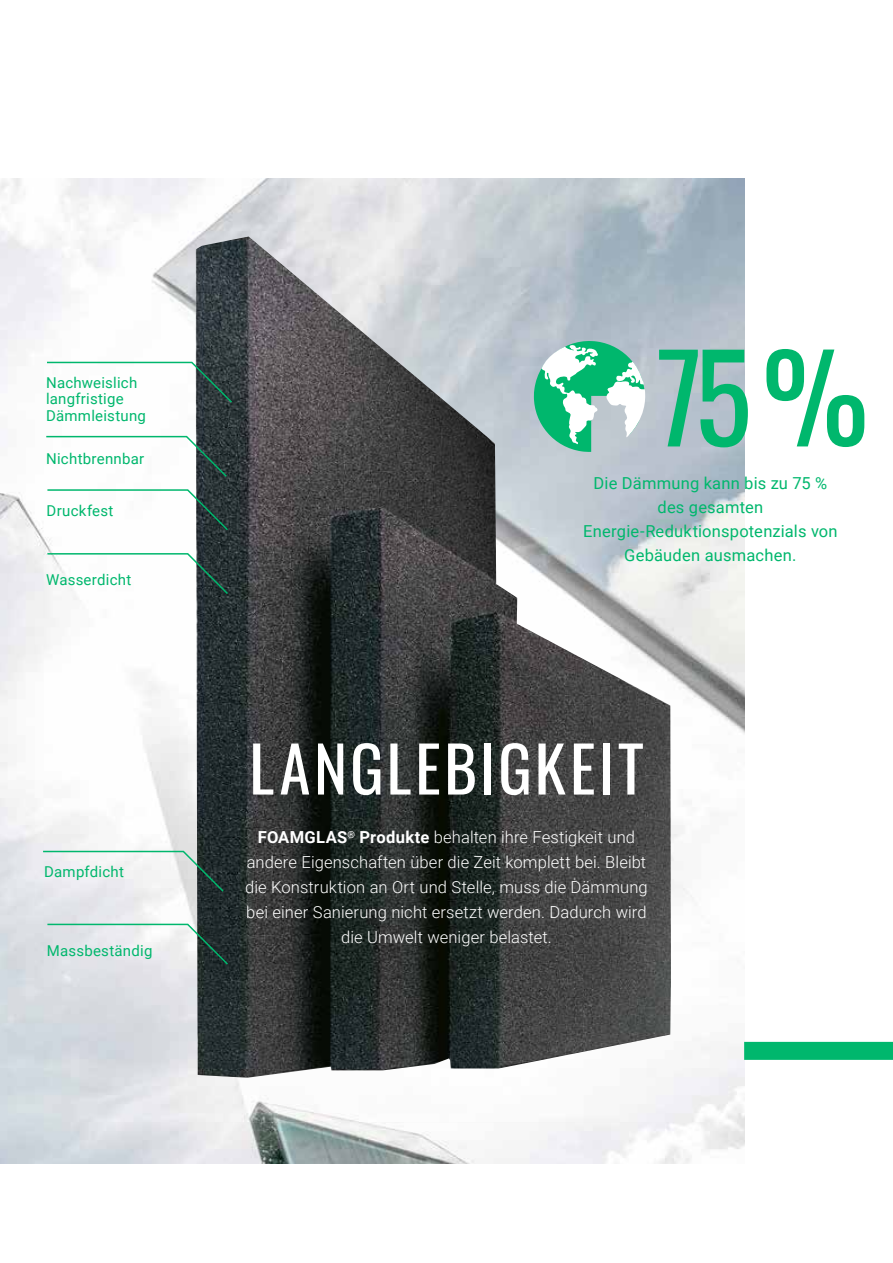
<style>
.page{position:relative;width:893px;height:1263px;background:#fff}
.page>*{position:absolute;margin:0;border:0;box-sizing:border-box;transform-origin:0 0}
.t1{font:119.4px "Oswald";color:#00b76d}
.t2{font:63px "Oswald";letter-spacing:.05em;color:#fff}
.t3{font:300 16.5px/24.9px "Roboto";letter-spacing:.005em;color:#fff;text-align:center}
.t4{font:16.5px/24px "Roboto";letter-spacing:.01em;color:#00b76d;text-align:center}
.t5{font:15px/16.5px "Roboto";letter-spacing:.015em;color:#00b76d}
.s1{font-weight:700}
</style>
<div class="page">
<img style="left:0;top:179px;width:744px;height:984px">
<img style="left:78px;top:236px;width:645px;height:887px">
<svg style="left:45px;top:435px;width:183px;height:43px"></svg>
<svg style="left:46px;top:488px;width:184px;height:44px"></svg>
<svg style="left:534px;top:337px;width:114px;height:115px"></svg>
<svg style="left:46px;top:923px;width:184px;height:43px"></svg>
<div style="left:744px;top:1042px;width:149px;height:18px;background:#00b76d"></div>
<svg style="left:46px;top:361px;width:188px;height:43px"></svg>
<svg style="left:46px;top:552px;width:184px;height:44px"></svg>
<svg style="left:42px;top:850px;width:183px;height:43px"></svg>
<p class="t5" style="left:46px;top:374px;width:101px">Nachweislich langfristige<br>Dämmleistung</p>
<p class="t5" style="left:46px;top:450px;width:100px">Nichtbrennbar</p>
<p class="t5" style="left:47px;top:502px;width:68px">Druckfest</p>
<p class="t5" style="left:46px;top:571px;width:87px">Wasserdicht</p>
<p class="t5" style="left:44px;top:863px;width:81px">Dampfdicht</p>
<p class="t5" style="left:47px;top:941px;width:107px">Massbeständig</p>
<h1 class="t1" style="left:656px;top:292px;width:214px">75 %</h1>
<p class="t4" style="left:594px;top:470px;width:235px">Die Dämmung kann bis zu 75 %</p>
<p class="t4" style="left:583px;top:494px;width:256px">des gesamten<br>Energie-Reduktionspotenzials von<br>Gebäuden ausmachen.</p>
<h2 class="t2" style="left:249px;top:713px;width:396px">LANGLEBIGKEIT</h2>
<p class="t3" style="left:245px;top:824px;width:404px"><span class="s1">FOAMGLAS</span><sup>®</sup> <span class="s1">Produkte</span> behalten ihre Festigkeit und andere Eigenschaften über die Zeit komplett bei. Bleibt die Konstruktion an Ort und Stelle, muss die Dämmung bei einer Sanierung nicht ersetzt werden. Dadurch wird die Umwelt weniger belastet.</p>
</div>
